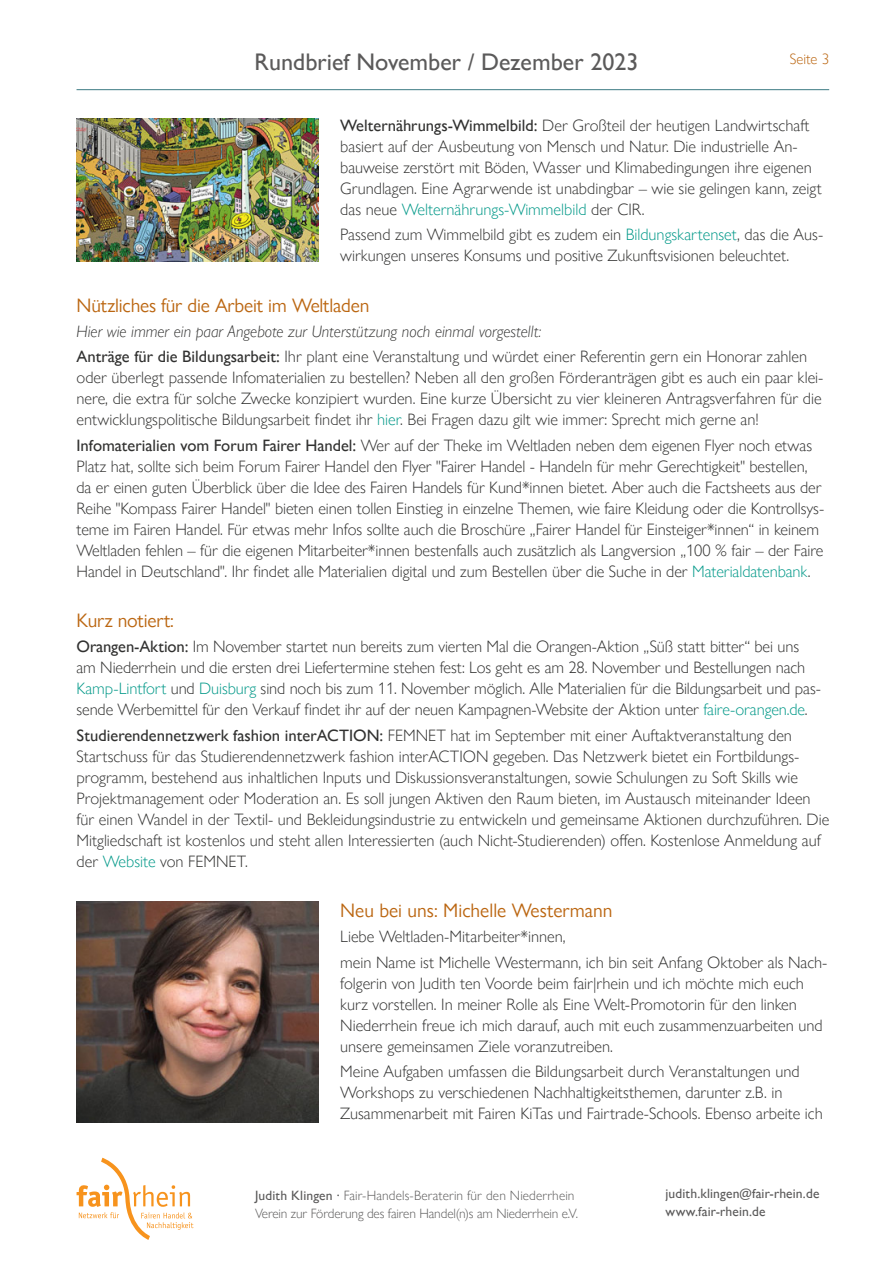
<style>
.page{position:relative;width:893px;height:1263px;background:#fff}
.page>*{position:absolute;margin:0;border:0;box-sizing:border-box;transform-origin:0 0}
.t1{font:500 24px "Gill Sans Nova";color:#5b5a5a}
.Überschrift_Rundbrie{font:19.5px "Gill Sans Nova";letter-spacing:-.01em;color:#b61}
.Rundbrief_Flißetext{font:300 16.5px/21px "Gill Sans Nova";color:#313130}
.Rundbrief_Flißetext-2{font:italic 300 16.5px "Gill Sans Nova";color:#313130}
.t2{font:300 15px "Gill Sans Nova";color:#b61}
.t3{font:300 13.5px/18px "Gill Sans Nova";letter-spacing:-.01em;color:#5b5a5a}
.t4{font:500 13.5px/18px "Gill Sans Nova";letter-spacing:.01em;color:#5b5a5a}
.s1{font-weight:500}
.s2{color:#009888}
</style>
<div class="page">
<hr style="left:77px;top:89px;width:752px;height:1px;background:#3c7b83">
<svg style="left:77px;top:1158px;width:116px;height:82px"></svg>
<div style="left:75px;top:899px;width:244px;height:225px;background:#3c7b83;opacity:.09"></div>
<div style="left:74px;top:116px;width:246px;height:146px;background:#3c7b83;opacity:.09"></div>
<h1 class="t1" style="left:255px;top:47px;width:385px">Rundbrief November / Dezember 2023</h1>
<p class="t2" style="left:790px;top:50px;width:41px">Seite 3</p>
<p class="Rundbrief_Flißetext" style="left:340px;top:115px;width:483px"><span class="s1">Welternährungs-Wimmelbild:</span> Der Großteil der heutigen Landwirtschaft basiert auf der Ausbeutung von Mensch und Natur. Die industrielle An&shy;bauweise zerstört mit Böden, Wasser und Klimabedingungen ihre eigenen Grundlagen. Eine Agrarwende ist unabdingbar – wie sie gelingen kann, zeigt das neue <span class="s2">Welternährungs-Wimmelbild</span> der CIR.</p>
<p class="Rundbrief_Flißetext" style="left:340px;top:224px;width:485px">Passend zum Wimmelbild gibt es zudem ein <span class="s2">Bildungskartenset</span>, das die Aus&shy;wirkungen unseres Konsums und positive Zukunftsvisionen beleuchtet.</p>
<p class="Überschrift_Rundbrie" style="left:77px;top:293px;width:294px">Nützliches für die Arbeit im Weltladen</p>
<p class="Rundbrief_Flißetext-2" style="left:77px;top:321px;width:466px">Hier wie immer ein paar Angebote zur Unterstützung noch einmal vorgestellt:</p>
<p class="Rundbrief_Flißetext" style="left:77px;top:346px;width:748px"><span class="s1">Anträge für die Bildungsarbeit:</span> Ihr plant eine Veranstaltung und würdet einer Referentin gern ein Honorar zahlen oder überlegt passende Infomaterialien zu bestellen? Neben all den großen Förderanträgen gibt es auch ein paar klei&shy;nere, die extra für solche Zwecke konzipiert wurden. Eine kurze Übersicht zu vier kleineren Antragsverfahren für die entwicklungspolitische Bildungsarbeit findet ihr <span class="s2">hier</span>. Bei Fragen dazu gilt wie immer: Sprecht mich gerne an!</p>
<p class="Rundbrief_Flißetext" style="left:77px;top:434px;width:749px"><span class="s1">Infomaterialien vom Forum Fairer Handel:</span> Wer auf der Theke im Weltladen neben dem eigenen Flyer noch etwas Platz hat, sollte sich beim Forum Fairer Handel den Flyer "Fairer Handel - Handeln für mehr Gerechtigkeit" bestellen, da er einen guten Überblick über die Idee des Fairen Handels für Kund*innen bietet. Aber auch die Factsheets aus der Reihe "Kompass Fairer Handel" bieten einen tollen Einstieg in einzelne Themen, wie faire Kleidung oder die Kontrollsys&shy;teme im Fairen Handel. Für etwas mehr Infos sollte auch die Broschüre „Fairer Handel für Einsteiger*innen“ in keinem Weltladen fehlen – für die eigenen Mitarbeiter*innen bestenfalls auch zusätzlich als Langversion „100 % fair – der Faire Handel in Deutschland". Ihr findet alle Materialien digital und zum Bestellen über die Suche in der <span class="s2">Materialdatenbank</span>.</p>
<p class="Überschrift_Rundbrie" style="left:77px;top:609px;width:99px">Kurz notiert:</p>
<p class="Rundbrief_Flißetext" style="left:77px;top:636px;width:746px"><span class="s1">Orangen-Aktion:</span> Im November startet nun bereits zum vierten Mal die Orangen-Aktion „Süß statt bitter“ bei uns am Niederrhein und die ersten drei Liefertermine stehen fest: Los geht es am 28. November und Bestellungen nach <span class="s2">Kamp-Lintfort</span> und <span class="s2">Duisburg</span> sind noch bis zum 11. November möglich. Alle Materialien für die Bildungsarbeit und pas&shy;sende Werbemittel für den Verkauf findet ihr auf der neuen Kampagnen-Website der Aktion unter <span class="s2">faire-orangen.de</span>.</p>
<p class="Rundbrief_Flißetext" style="left:77px;top:724px;width:754px"><span class="s1">Studierendennetzwerk fashion interACTION:</span> FEMNET hat im September mit einer Auftaktveranstaltung den Startschuss für das Studierendennetzwerk fashion interACTION gegeben. Das Netzwerk bietet ein Fortbildungs&shy;programm, bestehend aus inhaltlichen Inputs und Diskussionsveranstaltungen, sowie Schulungen zu Soft Skills wie Projektmanagement oder Moderation an. Es soll jungen Aktiven den Raum bieten, im Austausch miteinander Ideen für einen Wandel in der Textil- und Bekleidungsindustrie zu entwickeln und gemeinsame Aktionen durchzuführen. Die Mitgliedschaft ist kostenlos und steht allen Interessierten (auch Nicht-Studierenden) offen. Kostenlose Anmeldung auf der <span class="s2">Website</span> von FEMNET.</p>
<p class="Überschrift_Rundbrie" style="left:340px;top:899px;width:274px">Neu bei uns: Michelle Westermann</p>
<p class="Rundbrief_Flißetext" style="left:340px;top:926px;width:227px">Liebe Weltladen-Mitarbeiter*innen,</p>
<p class="Rundbrief_Flißetext" style="left:340px;top:951px;width:489px">mein Name ist Michelle Westermann, ich bin seit Anfang Oktober als Nach&shy;folgerin von Judith ten Voorde beim fair|rhein und ich möchte mich euch kurz vorstellen. In meiner Rolle als Eine Welt-Promotorin für den linken Niederrhein freue ich mich darauf, auch mit euch zusammenzuarbeiten und unsere gemeinsamen Ziele voranzutreiben.</p>
<p class="Rundbrief_Flißetext" style="left:340px;top:1061px;width:484px">Meine Aufgaben umfassen die Bildungsarbeit durch Veranstaltungen und<br>Workshops zu verschiedenen Nachhaltigkeitsthemen, darunter z.B. in<br>Zusammenarbeit mit Fairen KiTas und Fairtrade-Schools. Ebenso arbeite ich</p>
<p class="t3" style="left:255px;top:1186px;width:324px"><span class="s1">Judith Klingen ∙</span> Fair-Handels-Beraterin für den Niederrhein<br>Verein zur Förderung des fairen Handel(n)s am Niederrhein e.V.</p>
<p class="t4" style="left:665px;top:1184px;width:155px">judith.klingen@fair-rhein.de www.fair-rhein.de</p>
</div>
